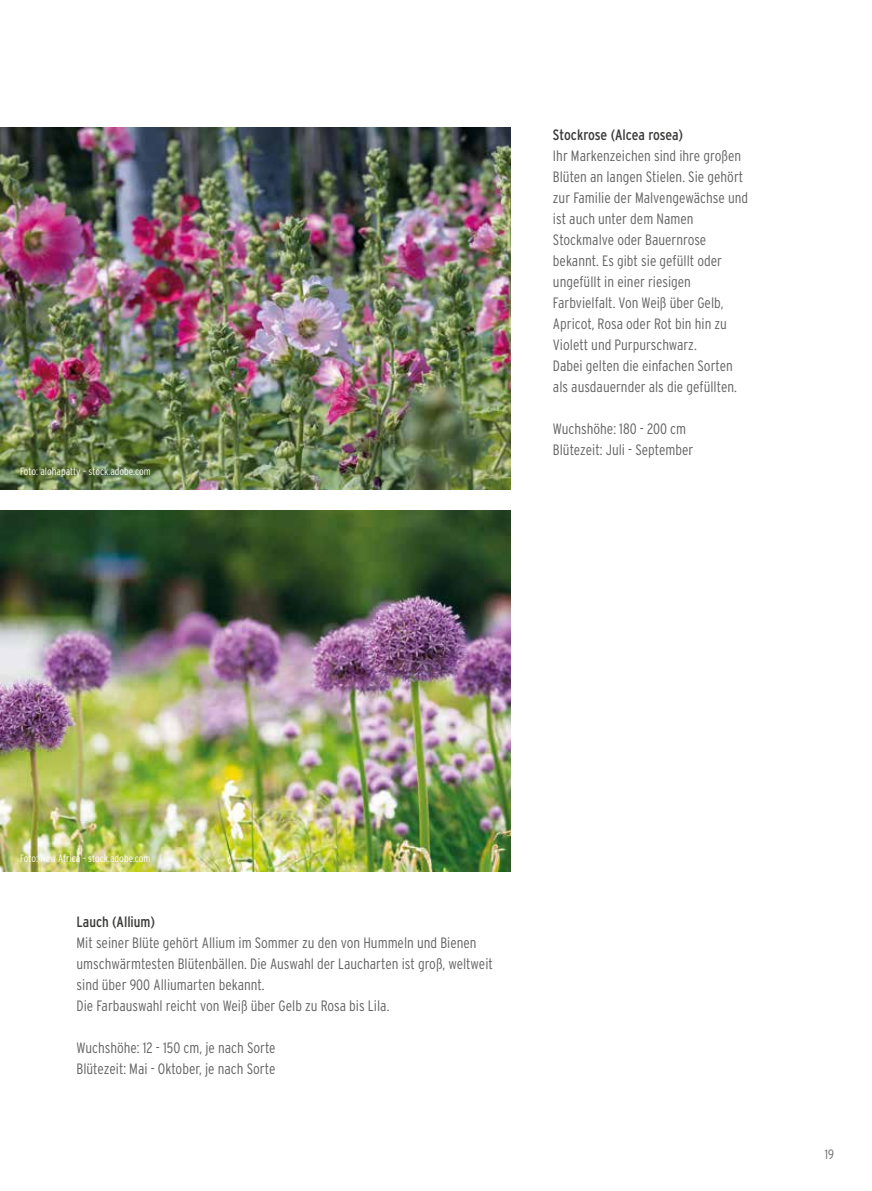
<style>
.page{position:relative;width:872px;height:1191px;background:#fff}
.page>*{position:absolute;margin:0;border:0;box-sizing:border-box;transform-origin:0 0}
.t1{font:300 15px/21px "Interstate Condensed";color:#646363}
.t2{font:15px "Interstate Condensed";color:#3c3c3b}
.t3{font:300 13.5px "Interstate Condensed";color:#706f6f}
.t4{font:300 10.5px "Interstate Condensed";color:#fff}
</style>
<div class="page">
<img style="left:0;top:128px;width:510px;height:361px">
<img style="left:0;top:510px;width:510px;height:362px">
<p class="t4" style="left:20px;top:465px;width:132px">Foto: alohapatty – stock.adobe.com</p>
<p class="t2" style="left:553px;top:126px;width:132px">Stockrose (Alcea rosea)</p>
<p class="t1" style="left:553px;top:145px;width:197px">Ihr Markenzeichen sind ihre großen<br>Blüten an langen Stielen. Sie gehört zur Familie der Malvengewächse und ist auch unter dem Namen<br>Stockmalve oder Bauernrose bekannt. Es gibt sie gefüllt oder ungefüllt in einer riesigen<br>Farbvielfalt. Von Weiß über Gelb,<br>Apricot, Rosa oder Rot bin hin zu<br>Violett und Purpurschwarz.<br>Dabei gelten die einfachen Sorten als ausdauernder als die gefüllten.</p>
<p class="t1" style="left:553px;top:418px;width:142px">Wuchshöhe: 180 - 200 cm<br>Blütezeit: Juli - September</p>
<p class="t4" style="left:20px;top:852px;width:132px">Foto: New Africa – stock.adobe.com</p>
<p class="t2" style="left:77px;top:913px;width:80px">Lauch (Allium)</p>
<p class="t1" style="left:77px;top:931px;width:418px">Mit seiner Blüte gehört Allium im Sommer zu den von Hummeln und Bienen umschwärmtesten Blütenbällen. Die Auswahl der Laucharten ist groß, weltweit sind über 900 Alliumarten bekannt.<br>Die Farbauswahl reicht von Weiß über Gelb zu Rosa bis Lila.</p>
<p class="t1" style="left:77px;top:1036px;width:201px">Wuchshöhe: 12 - 150 cm, je nach Sorte<br>Blütezeit: Mai - Oktober, je nach Sorte</p>
<p class="t3" style="left:825px;top:1146px;width:11px">19</p>
</div>
